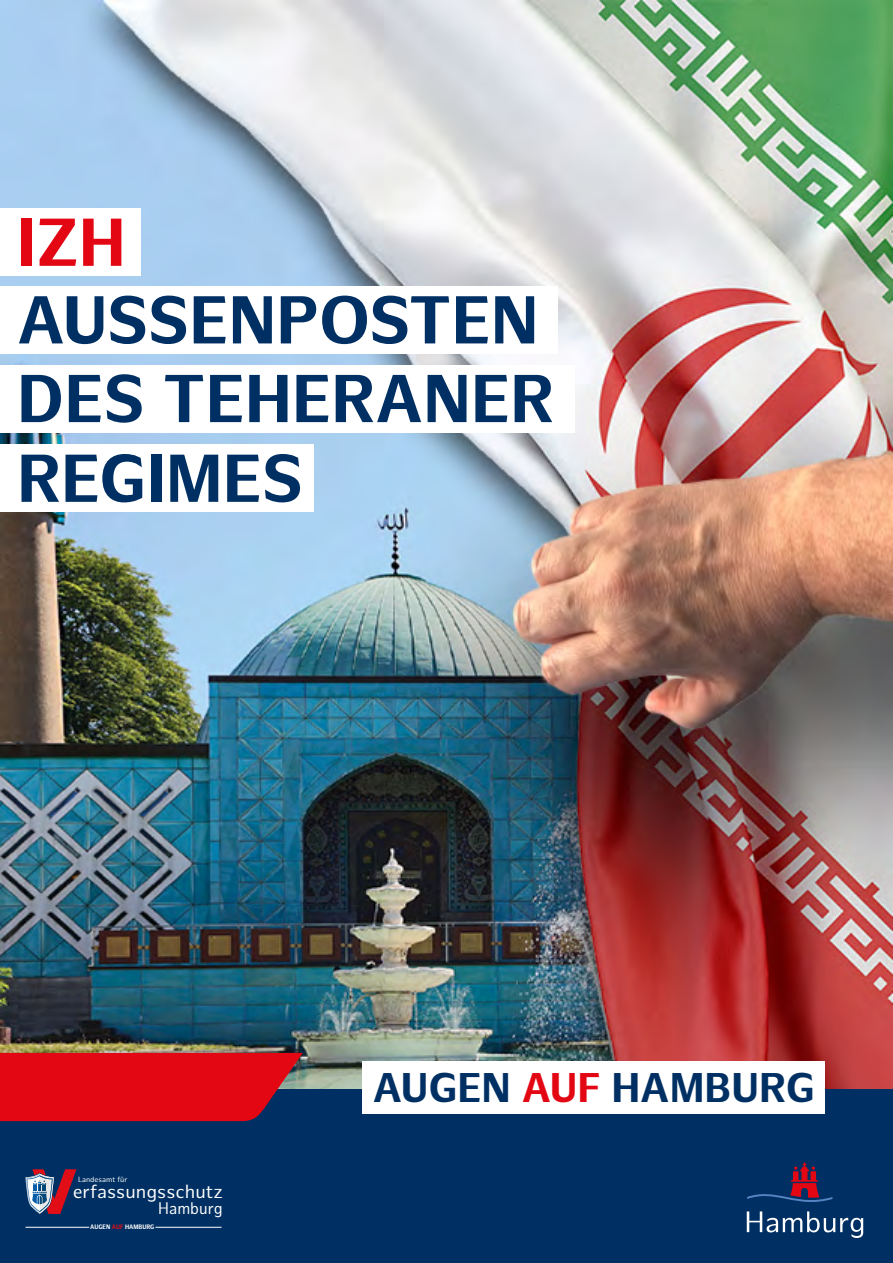
<style>
.page{position:relative;width:893px;height:1263px;background:#fff}
.page>*{position:absolute;margin:0;border:0;box-sizing:border-box;transform-origin:0 0}
.t1{font:700 66px/78.6px "Hamburg Sans";color:#003063}
.t2{font:700 66px "Hamburg Sans";color:#e30613}
.t3{font:700 40.5px "Hamburg Sans";color:#003063}
.t4{font:18.6px "Hamburg Sans";color:#fff}
.t5{font:16.35px "Hamburg Sans";color:#fff;scale:.93 1}
.t6{font:7.35px "Hamburg Sans";color:#fff}
.t7{font:700 6.3px "Hamburg Sans";color:#fff;scale:.93 1}
.s1{color:#e20e17}
.s2{color:#e30613}
</style>
<div class="page">
<img style="left:0;top:0;width:893px;height:1088px">
<div style="left:0;top:1088px;width:893px;height:175px;background:#003063"></div>
<svg style="left:0;top:1053px;width:303px;height:68px;background:#d30b1a"></svg>
<div style="left:363px;top:1061px;width:462px;height:52px;background:#fff"></div>
<svg style="left:26px;top:1169px;width:50px;height:45px"></svg>
<hr style="left:26px;top:1227px;width:63px;height:1px;background:#fff">
<hr style="left:155px;top:1227px;width:67px;height:1px;background:#fff">
<svg style="left:747px;top:1162px;width:85px;height:40px"></svg>
<svg style="left:747px;top:1211px;width:116px;height:27px"></svg>
<div style="left:0;top:444px;width:313px;height:68px;background:#fff"></div>
<div style="left:0;top:208px;width:141px;height:68px;background:#fff"></div>
<div style="left:0;top:286px;width:558px;height:68px;background:#fff"></div>
<div style="left:0;top:365px;width:574px;height:67px;background:#fff"></div>
<p class="t2" style="left:17px;top:204px;width:110px">IZH</p>
<p class="t1" style="left:17px;top:283px;width:539px">AUSSENPOSTEN<br>DES TEHERANER</p>
<p class="t1" style="left:17px;top:442px;width:288px">REGIMES</p>
<p class="t6" style="left:78px;top:1175px;width:51px">Landesamt für</p>
<p class="t4" style="left:73px;top:1181px;width:152px">erfassungsschutz</p>
<p class="t5" style="left:158px;top:1198px;width:71px">Hamburg</p>
<p class="t7" style="left:90px;top:1223px;width:71px">AUGEN <span class="s1">AUF</span> HAMBURG</p>
<p class="t3" style="left:373px;top:1064px;width:443px">AUGEN <span class="s2">AUF</span> HAMBURG</p>
</div>
